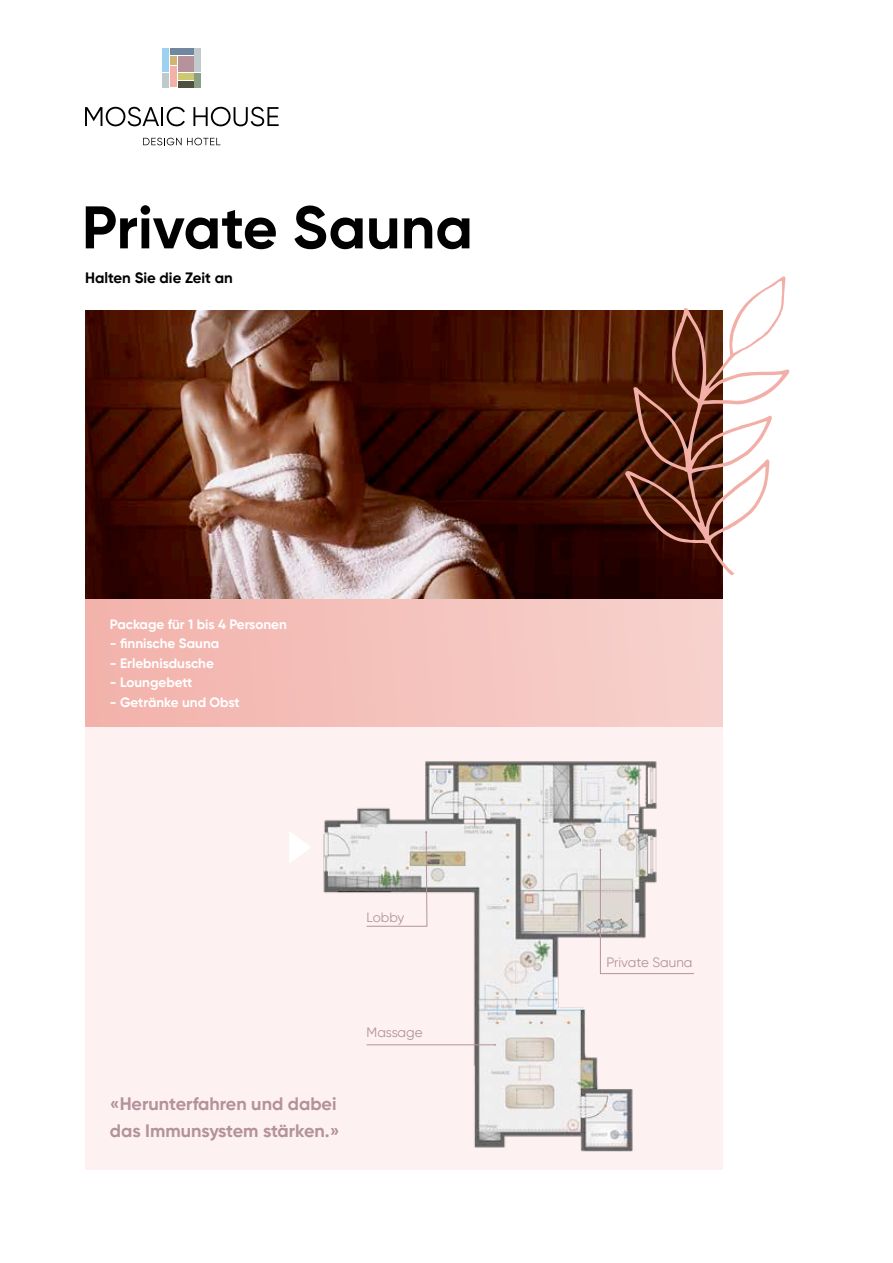
<style>
.page{position:relative;width:893px;height:1263px;background:#fff}
.page>*{position:absolute;margin:0;border:0;box-sizing:border-box;transform-origin:0 0}
.t1{font:700 60px "Gilroy";color:#000}
.t2{font:700 18px/27px "Gilroy";color:#b4929d}
.t3{font:700 15px "Gilroy";color:#000}
.t4{font:700 13.5px "Gilroy";color:#fff}
.t5{font:13.5px "Gilroy";color:#b4929d}
.t6{font:13.35px "Gilroy";letter-spacing:-.01em;color:#b4929d}
</style>
<div class="page">
<div style="left:85px;top:599px;width:638px;height:570px;background:#fdf2f1"></div>
<img style="left:85px;top:310px;width:638px;height:289px">
<img style="left:278px;top:761px;width:445px;height:409px">
<svg style="left:289px;top:831px;width:22px;height:32px"></svg>
<hr style="left:367px;top:1044px;width:128px;height:1px;background:#b4929d">
<svg style="left:366px;top:831px;width:61px;height:96px"></svg>
<svg style="left:599px;top:849px;width:95px;height:125px"></svg>
<svg style="left:625px;top:276px;width:164px;height:299px"></svg>
<div style="left:85px;top:599px;width:638px;height:127px;background:linear-gradient(to right,#f2b2ab,#f7d2ce)"></div>
<svg style="left:143px;top:138px;width:77px;height:7px"></svg>
<div style="left:162px;top:49px;width:7px;height:23px;background:#9ed1f1"></div>
<div style="left:170px;top:66px;width:7px;height:21px;background:#f4b1a7"></div>
<div style="left:170px;top:57px;width:7px;height:8px;background:#cfb572"></div>
<div style="left:170px;top:49px;width:23px;height:6px;background:#71879f"></div>
<div style="left:178px;top:57px;width:15px;height:15px;background:#b6939c"></div>
<div style="left:178px;top:73px;width:15px;height:6px;background:#cdc870"></div>
<div style="left:178px;top:81px;width:15px;height:6px;background:#4d513e"></div>
<div style="left:195px;top:73px;width:6px;height:14px;background:#8d9e87"></div>
<div style="left:162px;top:73px;width:7px;height:14px;background:#becace"></div>
<div style="left:195px;top:49px;width:6px;height:23px;background:#c1cbce"></div>
<svg style="left:85px;top:107px;width:100px;height:19px"></svg>
<svg style="left:193px;top:107px;width:86px;height:19px"></svg>
<h1 class="t1" style="left:82px;top:190px;width:393px">Private Sauna</h1>
<p class="t3" style="left:85px;top:268px;width:149px">Halten Sie die Zeit an</p>
<p class="t4" style="left:110px;top:616px;width:178px">Package für 1 bis 4 Personen</p>
<p class="t4" style="left:110px;top:635px;width:111px">- finnische Sauna</p>
<p class="t4" style="left:110px;top:655px;width:106px">- Erlebnisdusche</p>
<p class="t4" style="left:110px;top:674px;width:84px">- Loungebett</p>
<p class="t4" style="left:110px;top:694px;width:131px">- Getränke und Obst</p>
<p class="t6" style="left:367px;top:909px;width:39px">Lobby</p>
<h2 class="t2" style="left:110px;top:1090px;width:231px">«Herunterfahren und dabei das Immunsystem stärken.»</h2>
<p class="t5" style="left:367px;top:1024px;width:58px">Massage</p>
<p class="t5" style="left:606px;top:954px;width:88px">Private Sauna</p>
</div>
